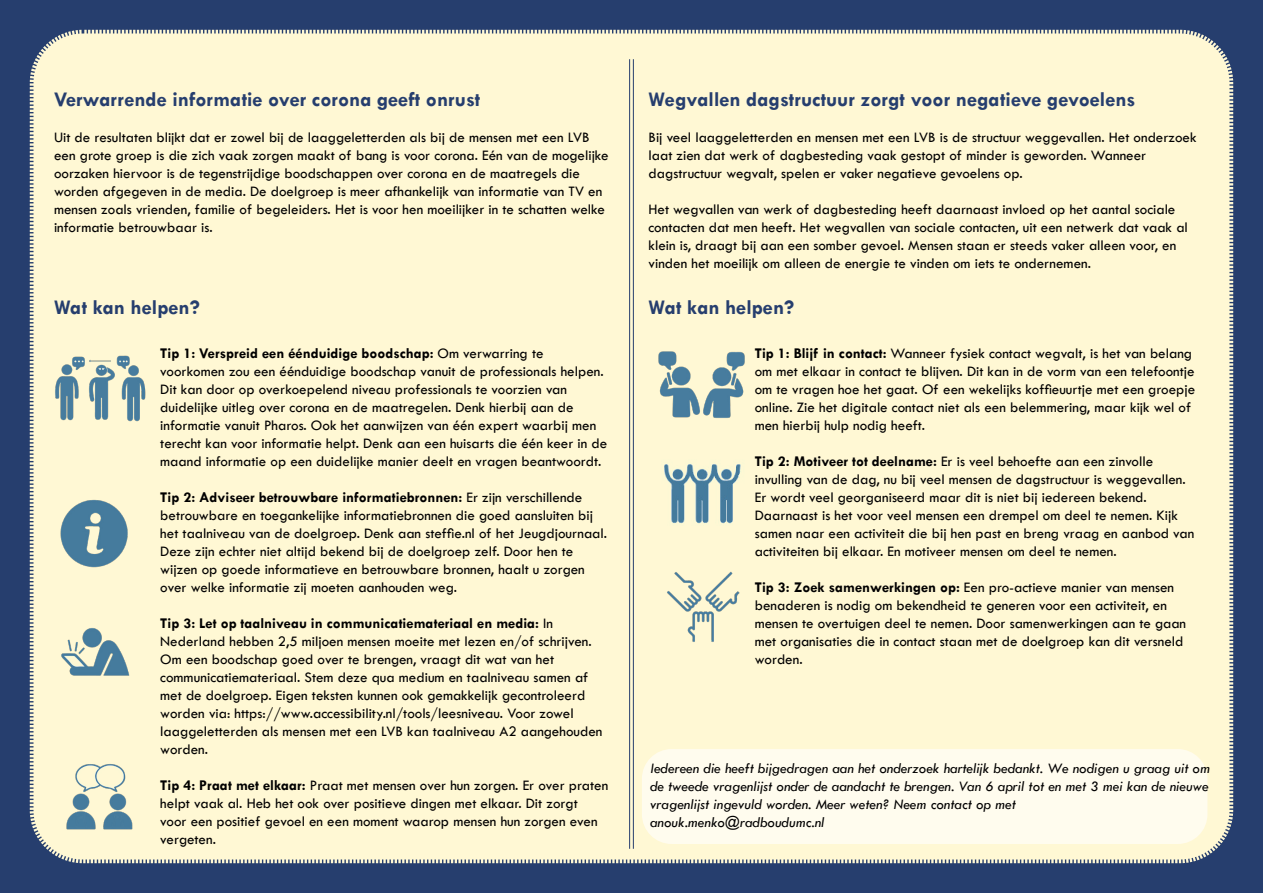
<style>
.page{position:relative;width:1263px;height:893px;background:#263e6e}
.page>*{position:absolute;margin:0;border:0;box-sizing:border-box;transform-origin:0 0}
.t1{font:700 21px "Tw Cen";color:#263e6e}
.t2{font:15px/18px "Tw Cen";color:#000}
.t3{font:italic 15px/18px "Tw Cen";color:#000}
.s1{font-weight:700}
</style>
<div class="page">
<div style="left:29px;top:29px;width:1205px;height:835px;background:#fff8d4"></div>
<div style="left:642px;top:749px;width:565px;height:95px;background:#fffcee;border-radius:30px"></div>
<img style="left:55px;top:613px;width:88px;height:85px">
<img style="left:60px;top:752px;width:88px;height:88px">
<img style="left:657px;top:456px;width:89px;height:88px">
<img style="left:657px;top:351px;width:88px;height:84px">
<img style="left:657px;top:567px;width:88px;height:87px">
<img style="left:53px;top:493px;width:95px;height:94px">
<hr style="left:633px;top:59px;width:1px;height:790px;background:#263e6e">
<hr style="left:629px;top:59px;width:1px;height:790px;background:#263e6e">
<img style="left:49px;top:351px;width:111px;height:95px">
<h1 class="t1" style="left:54px;top:86px;width:428px">Verwarrende informatie over corona geeft onrust</h1>
<p class="t2" style="left:54px;top:128px;width:556px">Uit de resultaten blijkt dat er zowel bij de laaggeletterden als bij de mensen met een LVB een grote groep is die zich vaak zorgen maakt of bang is voor corona. Eén van de mogelijke oorzaken hiervoor is de tegenstrijdige boodschappen over corona en de maatregels die worden afgegeven in de media. De doelgroep is meer afhankelijk van informatie van TV en mensen zoals vrienden, familie of begeleiders. Het is voor hen moeilijker in te schatten welke informatie betrouwbaar is.</p>
<h1 class="t1" style="left:54px;top:295px;width:147px">Wat kan helpen?</h1>
<p class="t2" style="left:160px;top:345px;width:449px"><span class="s1">Tip 1: Verspreid een éénduidige boodschap:</span> Om verwarring te voorkomen zou een éénduidige boodschap vanuit de professionals helpen.<br>Dit kan door op overkoepelend niveau professionals te voorzien van duidelijke uitleg over corona en de maatregelen. Denk hierbij aan de informatie vanuit Pharos. Ook het aanwijzen van één expert waarbij men terecht kan voor informatie helpt. Denk aan een huisarts die één keer in de maand informatie op een duidelijke manier deelt en vragen beantwoordt.</p>
<p class="t2" style="left:160px;top:489px;width:448px"><span class="s1">Tip 2: Adviseer betrouwbare informatiebronnen:</span> Er zijn verschillende betrouwbare en toegankelijke informatiebronnen die goed aansluiten bij het taalniveau van de doelgroep. Denk aan steffie.nl of het Jeugdjournaal.<br>Deze zijn echter niet altijd bekend bij de doelgroep zelf. Door hen te wijzen op goede informatieve en betrouwbare bronnen, haalt u zorgen over welke informatie zij moeten aanhouden weg.</p>
<p class="t2" style="left:160px;top:615px;width:444px"><span class="s1">Tip 3: Let op taalniveau in communicatiemateriaal en media:</span> In Nederland hebben 2,5 miljoen mensen moeite met lezen en/of schrijven.<br>Om een boodschap goed over te brengen, vraagt dit wat van het communicatiemateriaal. Stem deze qua medium en taalniveau samen af met de doelgroep. Eigen teksten kunnen ook gemakkelijk gecontroleerd worden via: https://www.accessibility.nl/tools/leesniveau. Voor zowel laaggeletterden als mensen met een LVB kan taalniveau A2 aangehouden worden.</p>
<p class="t2" style="left:160px;top:777px;width:450px"><span class="s1">Tip 4: Praat met elkaar:</span> Praat met mensen over hun zorgen. Er over praten helpt vaak al. Heb het ook over positieve dingen met elkaar. Dit zorgt<br>voor een positief gevoel en een moment waarop mensen hun zorgen even vergeten.</p>
<h1 class="t1" style="left:648px;top:86px;width:489px">Wegvallen dagstructuur zorgt voor negatieve gevoelens</h1>
<p class="t2" style="left:648px;top:128px;width:550px">Bij veel laaggeletterden en mensen met een LVB is de structuur weggevallen. Het onderzoek laat zien dat werk of dagbesteding vaak gestopt of minder is geworden. Wanneer dagstructuur wegvalt, spelen er vaker negatieve gevoelens op.</p>
<p class="t2" style="left:648px;top:200px;width:541px">Het wegvallen van werk of dagbesteding heeft daarnaast invloed op het aantal sociale contacten dat men heeft. Het wegvallen van sociale contacten, uit een netwerk dat vaak al klein is, draagt bij aan een somber gevoel. Mensen staan er steeds vaker alleen voor, en vinden het moeilijk om alleen de energie te vinden om iets te ondernemen.</p>
<h1 class="t1" style="left:648px;top:295px;width:147px">Wat kan helpen?</h1>
<p class="t2" style="left:755px;top:345px;width:442px"><span class="s1">Tip 1: Blijf in contact:</span> Wanneer fysiek contact wegvalt, is het van belang om met elkaar in contact te blijven. Dit kan in de vorm van een telefoontje om te vragen hoe het gaat. Of een wekelijks koffieuurtje met een groepje online. Zie het digitale contact niet als een belemmering, maar kijk wel of men hierbij hulp nodig heeft.</p>
<p class="t2" style="left:755px;top:453px;width:441px"><span class="s1">Tip 2: Motiveer tot deelname:</span> Er is veel behoefte aan een zinvolle invulling van de dag, nu bij veel mensen de dagstructuur is weggevallen.<br>Er wordt veel georganiseerd maar dit is niet bij iedereen bekend.<br>Daarnaast is het voor veel mensen een drempel om deel te nemen. Kijk samen naar een activiteit die bij hen past en breng vraag en aanbod van activiteiten bij elkaar. En motiveer mensen om deel te nemen.</p>
<p class="t2" style="left:755px;top:579px;width:433px"><span class="s1">Tip 3: Zoek samenwerkingen op:</span> Een pro-actieve manier van mensen benaderen is nodig om bekendheid te generen voor een activiteit, en mensen te overtuigen deel te nemen. Door samenwerkingen aan te gaan met organisaties die in contact staan met de doelgroep kan dit versneld worden.</p>
<p class="t3" style="left:650px;top:759px;width:561px">Iedereen die heeft bijgedragen aan het onderzoek hartelijk bedankt. We nodigen u graag uit om de tweede vragenlijst onder de aandacht te brengen. Van 6 april tot en met 3 mei kan de nieuwe vragenlijst ingevuld worden. Meer weten? Neem contact op met<br>anouk.menko@radboudumc.nl</p>
</div>
